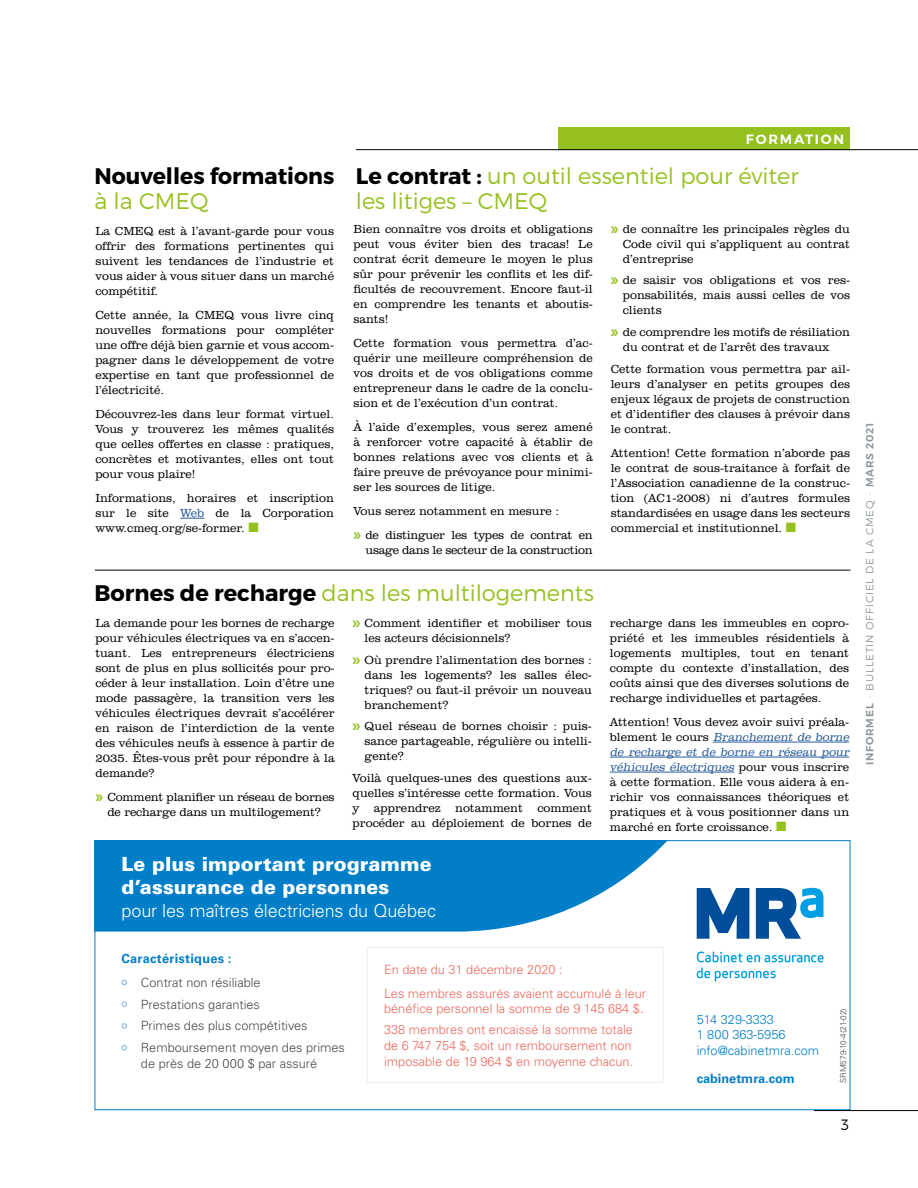
<style>
.page{position:relative;width:918px;height:1188px;background:#fff}
.page>*{position:absolute;margin:0;border:0;box-sizing:border-box;transform-origin:0 0}
.t1{font:300 22.5px/25.5px "Montserrat";color:#95c11f}
.t2{font:700 22.5px "Montserrat";color:#000}
.t3{font:900 19.5px/22.5px "Univers";letter-spacing:.005em;color:#fff}
.t4{font:300 18px "Univers";letter-spacing:-.01em;color:#fff}
.t5{font:300 15px "Montserrat";color:#000}
.t6{font:600 13.5px "Montserrat";letter-spacing:.13em;color:#fff}
.t7{font:300 12.75px/23.2px "Univers";color:#ed6a5e}
.t8{font:300 12.75px/21.8px "Univers";color:#4a4a49}
.t9{font:300 12.75px/15.8px "Univers";color:#007fc8}
.t10{font:700 12.75px "Univers";letter-spacing:.015em;color:#007fc8}
.t11{font:300 12px/15px "Clarendon BT";color:#000;text-align:justify}
.t12{font:300 12px/24px "Clarendon BT";letter-spacing:-.02em;color:#000}
.t13{font:300 10.5px "Montserrat";letter-spacing:.075em;color:#91989c}
.t14{font:300 8.25px "Univers";color:#4a4a49}
.s1{color:#275b9b}
.s2{font-weight:700;color:#000}
.s3{font-style:italic;color:#275b9b}
.s4{font-weight:600}
.s5{font-weight:200}
</style>
<div class="page">
<div style="left:559px;top:127px;width:291px;height:23px;background:#95c11f"></div>
<hr style="left:356px;top:149px;width:562px;height:1px;background:#000">
<svg style="left:96px;top:842px;width:601px;height:90px;fill:#007fc8"></svg>
<svg style="left:121px;top:980px;width:6px;height:5px"></svg>
<svg style="left:121px;top:1001px;width:6px;height:6px"></svg>
<svg style="left:121px;top:1023px;width:6px;height:6px"></svg>
<svg style="left:121px;top:1045px;width:6px;height:6px"></svg>
<div style="left:367px;top:947px;width:297px;height:136px;border:1px solid #f0f0f5"></div>
<svg style="left:697px;top:952px;width:127px;height:10px"></svg>
<svg style="left:697px;top:968px;width:79px;height:14px"></svg>
<svg style="left:697px;top:888px;width:52px;height:51px"></svg>
<svg style="left:756px;top:888px;width:67px;height:51px"></svg>
<div style="left:94px;top:840px;width:756px;height:270px;border:1px solid #007fc8"></div>
<svg style="left:180px;top:518px;width:24px;height:1px"></svg>
<hr style="left:713px;top:742px;width:136px;height:1px;background:#275b9b">
<hr style="left:610px;top:757px;width:239px;height:1px;background:#275b9b">
<hr style="left:610px;top:772px;width:124px;height:1px;background:#275b9b">
<hr style="left:95px;top:570px;width:755px;height:1px;background:#000">
<hr style="left:814px;top:1110px;width:104px;height:1px;background:#000">
<h1 class="t2" style="left:94px;top:162px;width:241px">Nouvelles formations</h1>
<h1 class="t1" style="left:95px;top:188px;width:116px">à la CMEQ</h1>
<p class="t11" style="left:95px;top:223px;width:240px">La CMEQ est à l’avant-garde pour vous offrir des formations pertinentes qui suivent les tendances de l’industrie et vous aider à vous situer dans un marché compétitif.</p>
<p class="t11" style="left:95px;top:307px;width:240px">Cette année, la CMEQ vous livre cinq nouvelles formations pour compléter une offre déjà bien garnie et vous accom&shy;pagner dans le développement de votre expertise en tant que professionnel de l’électricité.</p>
<p class="t11" style="left:95px;top:406px;width:240px">Découvrez-les dans leur format virtuel.<br>Vous y trouverez les mêmes qualités que celles offertes en classe : pratiques, concrètes et motivantes, elles ont tout pour vous plaire!</p>
<p class="t11" style="left:95px;top:490px;width:240px">Informations, horaires et inscription sur le site <span class="s1">Web</span> de la Corporation www.cmeq.org/se-former.</p>
<p class="t6" style="left:746px;top:131px;width:100px">FORMATION</p>
<h1 class="t1" style="left:356px;top:163px;width:444px"><span class="s2">Le contrat :</span> un outil essentiel pour éviter les litiges – CMEQ</h1>
<p class="t11" style="left:353px;top:221px;width:241px">Bien connaître vos droits et obligations peut vous éviter bien des tracas! Le contrat écrit demeure le moyen le plus sûr pour prévenir les conflits et les dif&shy;ficultés de recouvrement. Encore faut-il en comprendre les tenants et aboutis&shy;sants!</p>
<p class="t11" style="left:353px;top:335px;width:241px">Cette formation vous permettra d’ac&shy;quérir une meilleure compréhension de vos droits et de vos obligations comme entrepreneur dans le cadre de la conclu&shy;sion et de l’exécution d’un contrat.</p>
<p class="t11" style="left:353px;top:419px;width:241px">À l’aide d’exemples, vous serez amené à renforcer votre capacité à établir de bonnes relations avec vos clients et à faire preuve de prévoyance pour minimi&shy;ser les sources de litige.</p>
<p class="t12" style="left:365px;top:498px;width:229px;text-indent:-12px">Vous serez notamment en mesure :<br>de distinguer les types de contrat en</p>
<p class="t12" style="left:365px;top:537px;width:229px">usage dans le secteur de la construction</p>
<p class="t11" style="left:623px;top:221px;width:229px">de connaître les principales règles du Code civil qui s’appliquent au contrat d’entreprise</p>
<p class="t11" style="left:623px;top:273px;width:229px">de saisir vos obligations et vos res&shy;ponsabilités, mais aussi celles de vos clients</p>
<p class="t11" style="left:623px;top:324px;width:229px">de comprendre les motifs de résiliation du contrat et de l’arrêt des travaux</p>
<p class="t11" style="left:611px;top:361px;width:241px">Cette formation vous permettra par ail&shy;leurs d’analyser en petits groupes des enjeux légaux de projets de construction et d’identifier des clauses à prévoir dans le contrat.</p>
<p class="t11" style="left:611px;top:445px;width:241px">Attention! Cette formation n’aborde pas le contrat de sous-traitance à forfait de l’Association canadienne de la construc&shy;tion (AC1-2008) ni d’autres formules standardisées en usage dans les secteurs commercial et institutionnel.</p>
<h1 class="t1" style="left:95px;top:579px;width:501px"><span class="s2">Bornes de recharge</span> dans les multilogements</h1>
<p class="t11" style="left:95px;top:615px;width:241px">La demande pour les bornes de recharge pour véhicules électriques va en s’accen&shy;tuant. Les entrepreneurs électriciens sont de plus en plus sollicités pour pro&shy;céder à leur installation. Loin d’être une mode passagère, la transition vers les véhicules électriques devrait s’accélérer en raison de l’interdiction de la vente des véhicules neufs à essence à partir de 2035. Êtes-vous prêt pour répondre à la demande?</p>
<p class="t11" style="left:107px;top:789px;width:229px">Comment planifier un réseau de bornes de recharge dans un multilogement?</p>
<p class="t11" style="left:365px;top:615px;width:229px">Comment identifier et mobiliser tous les acteurs décisionnels?</p>
<p class="t11" style="left:365px;top:652px;width:229px">Où prendre l’alimentation des bornes : dans les logements? les salles élec&shy;triques? ou faut-il prévoir un nouveau branchement?</p>
<p class="t11" style="left:365px;top:719px;width:229px">Quel réseau de bornes choisir : puis&shy;sance partageable, régulière ou intelli&shy;gente?</p>
<p class="t11" style="left:353px;top:770px;width:241px">Voilà quelques-unes des questions aux&shy;quelles s’intéresse cette formation. Vous y apprendrez notamment comment procéder au déploiement de bornes de</p>
<h2 class="t3" style="left:122px;top:853px;width:312px">Le plus important programme d’assurance de personnes</h2>
<h3 class="t4" style="left:121px;top:900px;width:316px">pour les maîtres électriciens du Québec</h3>
<p class="t11" style="left:610px;top:615px;width:241px">recharge dans les immeubles en copro&shy;priété et les immeubles résidentiels à logements multiples, tout en tenant compte du contexte d’installation, des coûts ainsi que des diverses solutions de recharge individuelles et partagées.</p>
<p class="t11" style="left:610px;top:714px;width:243px;text-align:left">Attention! Vous devez avoir suivi préala&shy;b l e m e n t l e c o u r s <span class="s3">Branchement de borne de recharge et de borne en réseau pour véhicules électriques</span> p o u r v o u s i n s c r i r e à cette formation. Elle vous aidera à en&shy;richir vos connaissances théoriques et pratiques et à vous positionner dans un marché en forte croissance.</p>
<p class="t10" style="left:122px;top:952px;width:111px">Caractéristiques :</p>
<p class="t8" style="left:141px;top:971px;width:206px">Contrat non résiliable<br>Prestations garanties<br>Primes des plus compétitives<br>Remboursement moyen des primes</p>
<p class="t8" style="left:141px;top:1052px;width:178px">de près de 20 000 $ par assuré</p>
<p class="t7" style="left:384px;top:958px;width:264px">En date du 31 décembre 2020 :<br>Les membres assurés avaient accumulé à leur</p>
<p class="t7" style="left:384px;top:998px;width:261px;line-height:20.9px">bénéfice personnel la somme de 9 145 684 $.<br>338 membres ont encaissé la somme totale</p>
<p class="t7" style="left:384px;top:1038px;width:251px;line-height:15.8px">de 6 747 754 $, soit un remboursement non imposable de 19 964 $ en moyenne chacun.</p>
<p class="t9" style="left:697px;top:1011px;width:124px">514 329-3333<br>1 800 363-5956 info@cabinetmra.com</p>
<p class="t10" style="left:697px;top:1071px;width:100px">cabinetmra.com</p>
<p class="t14" style="left:838px;top:1083px;width:76px;rotate:-90deg">SRM579-10-4(21-02)</p>
<p class="t5" style="left:841px;top:1115px;width:9px">3</p>
<p class="t13" style="left:863px;top:765px;width:344px;rotate:-90deg"><span class="s4">INFORMEL</span> <span class="s5">-</span> BULLETIN OFFICIEL DE LA CMEQ <span class="s5">-</span> <span class="s4">MARS 2021</span></p>
</div>
